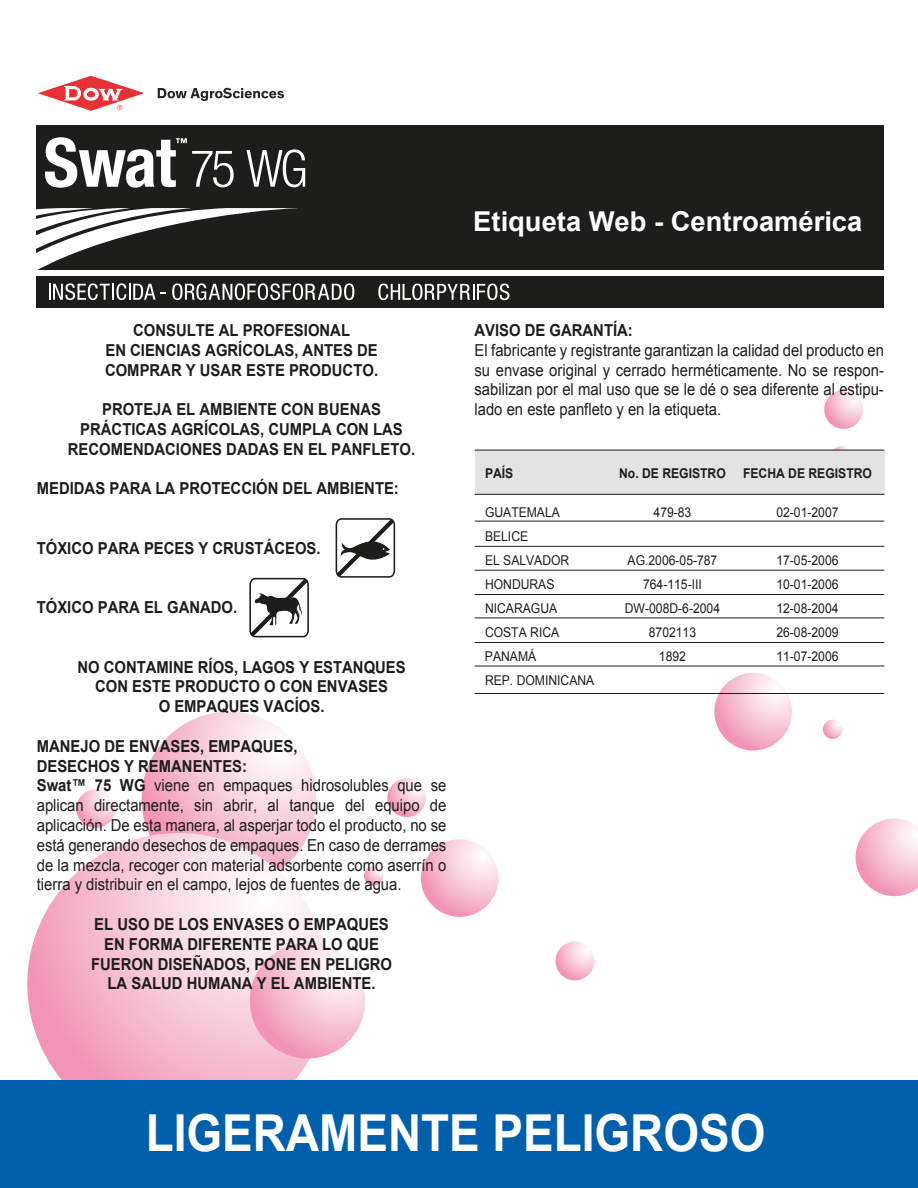
<style>
.page{position:relative;width:918px;height:1188px;background:#fff}
.page>*{position:absolute;margin:0;border:0;box-sizing:border-box;transform-origin:0 0}
.t1{font:700 51px "Arial";color:#fff;scale:.9 1}
.t2{font:700 27.3px "Arial";color:#fff}
.t3{font:16.5px/19.8px "Arial";color:#1d1d1b;scale:.9 1}
.t4{font:700 16.5px/19.8px "Arial";color:#1d1d1b;text-align:center;scale:.9 1}
.t5{font:13.5px/24px "Arial";color:#1d1d1b;scale:.9 1}
.t6{font:700 13.5px "Arial";color:#1d1d1b;scale:.9 1}
.s1{font-weight:700}
</style>
<div class="page">
<svg style="left:142px;top:712px;width:174px;height:174px;background:#f8cbda"></svg>
<svg style="left:27px;top:833px;width:303px;height:302px;background:#f6c6d6"></svg>
<svg style="left:250px;top:943px;width:115px;height:116px;background:#f7c3d4"></svg>
<svg style="left:421px;top:839px;width:78px;height:78px;background:#f7c4d5"></svg>
<svg style="left:714px;top:673px;width:78px;height:78px;background:#f7c4d5"></svg>
<svg style="left:856px;top:818px;width:62px;height:78px"></svg>
<svg style="left:387px;top:778px;width:39px;height:39px"></svg>
<svg style="left:556px;top:942px;width:38px;height:38px"></svg>
<svg style="left:76px;top:789px;width:39px;height:39px"></svg>
<svg style="left:824px;top:390px;width:39px;height:39px"></svg>
<svg style="left:832px;top:446px;width:19px;height:19px"></svg>
<svg style="left:823px;top:720px;width:19px;height:19px"></svg>
<svg style="left:364px;top:866px;width:19px;height:20px"></svg>
<div style="left:475px;top:450px;width:409px;height:44px;background:#e3e3e3"></div>
<hr style="left:475px;top:450px;width:409px;height:1px;background:#1d1d1b">
<hr style="left:475px;top:494px;width:409px;height:1px;background:#1d1d1b">
<hr style="left:475px;top:521px;width:409px;height:1px;background:#1d1d1b">
<hr style="left:475px;top:546px;width:409px;height:1px;background:#1d1d1b">
<hr style="left:475px;top:570px;width:409px;height:1px;background:#1d1d1b">
<hr style="left:475px;top:594px;width:409px;height:1px;background:#1d1d1b">
<hr style="left:475px;top:618px;width:409px;height:1px;background:#1d1d1b">
<hr style="left:475px;top:642px;width:409px;height:1px;background:#1d1d1b">
<hr style="left:475px;top:666px;width:409px;height:1px;background:#1d1d1b">
<hr style="left:475px;top:693px;width:409px;height:1px;background:#1d1d1b">
<svg style="left:336px;top:518px;width:59px;height:60px"></svg>
<div style="left:0;top:1081px;width:918px;height:107px;background:#005faa"></div>
<svg style="left:249px;top:578px;width:60px;height:59px"></svg>
<div style="left:37px;top:125px;width:847px;height:182px;background:#1d1d1b"></div>
<div style="left:36px;top:270px;width:852px;height:6px;background:#fff"></div>
<svg style="left:158px;top:88px;width:126px;height:13px"></svg>
<svg style="left:38px;top:76px;width:106px;height:35px"></svg>
<svg style="left:45px;top:137px;width:189px;height:51px"></svg>
<svg style="left:247px;top:149px;width:58px;height:38px"></svg>
<svg style="left:36px;top:208px;width:318px;height:92px"></svg>
<svg style="left:378px;top:284px;width:131px;height:16px"></svg>
<h2 class="t2" style="left:473px;top:203px;width:391px">Etiqueta Web - Centroamérica</h2>
<p class="t4" style="left:105px;top:321px;width:305px">CONSULTE AL PROFESIONAL<br>EN CIENCIAS AGRÍCOLAS, ANTES DE<br>COMPRAR Y USAR ESTE PRODUCTO.</p>
<p class="t4" style="left:68px;top:400px;width:387px">PROTEJA EL AMBIENTE CON BUENAS<br>PRÁCTICAS AGRÍCOLAS, CUMPLA CON LAS<br>RECOMENDACIONES DADAS EN EL PANFLETO.</p>
<p class="t4" style="left:37px;top:479px;width:404px">MEDIDAS PARA LA PROTECCIÓN DEL AMBIENTE:</p>
<p class="t4" style="left:37px;top:539px;width:317px">TÓXICO PARA PECES Y CRUSTÁCEOS.</p>
<p class="t4" style="left:37px;top:598px;width:224px">TÓXICO PARA EL GANADO.</p>
<p class="t4" style="left:77px;top:657px;width:366px">NO CONTAMINE RÍOS, LAGOS Y ESTANQUES<br>CON ESTE PRODUCTO O CON ENVASES<br>O EMPAQUES VACÍOS.</p>
<p class="t3" style="left:37px;top:736px;width:457px"><span class="s1">MANEJO DE ENVASES, EMPAQUES,<br>DESECHOS Y REMANENTES:<br>Swat™ 75 WG</span> viene en empaques hidrosolubles que se aplican directamente, sin abrir, al tanque del equipo de aplicación. De esta manera, al asperjar todo el producto, no se está generando desechos de empaques. En caso de derrames de la mezcla, recoger con material adsorbente como aserrín o tierra y distribuir en el campo, lejos de fuentes de agua.</p>
<p class="t4" style="left:91px;top:915px;width:336px">EL USO DE LOS ENVASES O EMPAQUES<br>EN FORMA DIFERENTE PARA LO QUE<br>FUERON DISEÑADOS, PONE EN PELIGRO<br>LA SALUD HUMANA Y EL AMBIENTE.</p>
<p class="t4" style="left:475px;top:321px;width:178px">AVISO DE GARANTÍA:</p>
<p class="t3" style="left:475px;top:340px;width:456px;text-align:justify">El fabricante y registrante garantizan la calidad del producto en su envase original y cerrado herméticamente. No se respon&shy;sabilizan por el mal uso que se le dé o sea diferente al estipu&shy;lado en este panfleto y en la etiqueta.</p>
<p class="t6" style="left:485px;top:464px;width:33px">PAÍS</p>
<p class="t6" style="left:619px;top:464px;width:120px">No. DE REGISTRO</p>
<p class="t6" style="left:743px;top:464px;width:145px">FECHA DE REGISTRO</p>
<p class="t5" style="left:485px;top:500px;width:85px">GUATEMALA</p>
<p class="t5" style="left:654px;top:500px;width:44px">479-83</p>
<p class="t5" style="left:776px;top:500px;width:71px">02-01-2007</p>
<p class="t5" style="left:485px;top:524px;width:95px">BELICE<br>EL SALVADOR</p>
<p class="t5" style="left:628px;top:548px;width:101px">AG.2006-05-787</p>
<p class="t5" style="left:776px;top:548px;width:71px">17-05-2006</p>
<p class="t5" style="left:485px;top:572px;width:79px">HONDURAS</p>
<p class="t5" style="left:643px;top:572px;width:67px">764-115-III</p>
<p class="t5" style="left:776px;top:572px;width:71px">10-01-2006</p>
<p class="t5" style="left:485px;top:596px;width:82px">NICARAGUA</p>
<p class="t5" style="left:625px;top:596px;width:107px">DW-008D-6-2004</p>
<p class="t5" style="left:776px;top:596px;width:71px">12-08-2004</p>
<p class="t5" style="left:485px;top:620px;width:84px">COSTA RICA</p>
<p class="t5" style="left:649px;top:620px;width:54px">8702113</p>
<p class="t5" style="left:776px;top:620px;width:71px">26-08-2009</p>
<p class="t5" style="left:485px;top:644px;width:59px">PANAMÁ</p>
<p class="t5" style="left:659px;top:644px;width:32px">1892</p>
<p class="t5" style="left:776px;top:644px;width:71px">11-07-2006</p>
<p class="t5" style="left:485px;top:668px;width:123px">REP. DOMINICANA</p>
<h1 class="t1" style="left:146px;top:1099px;width:690px">LIGERAMENTE PELIGROSO</h1>
</div>
